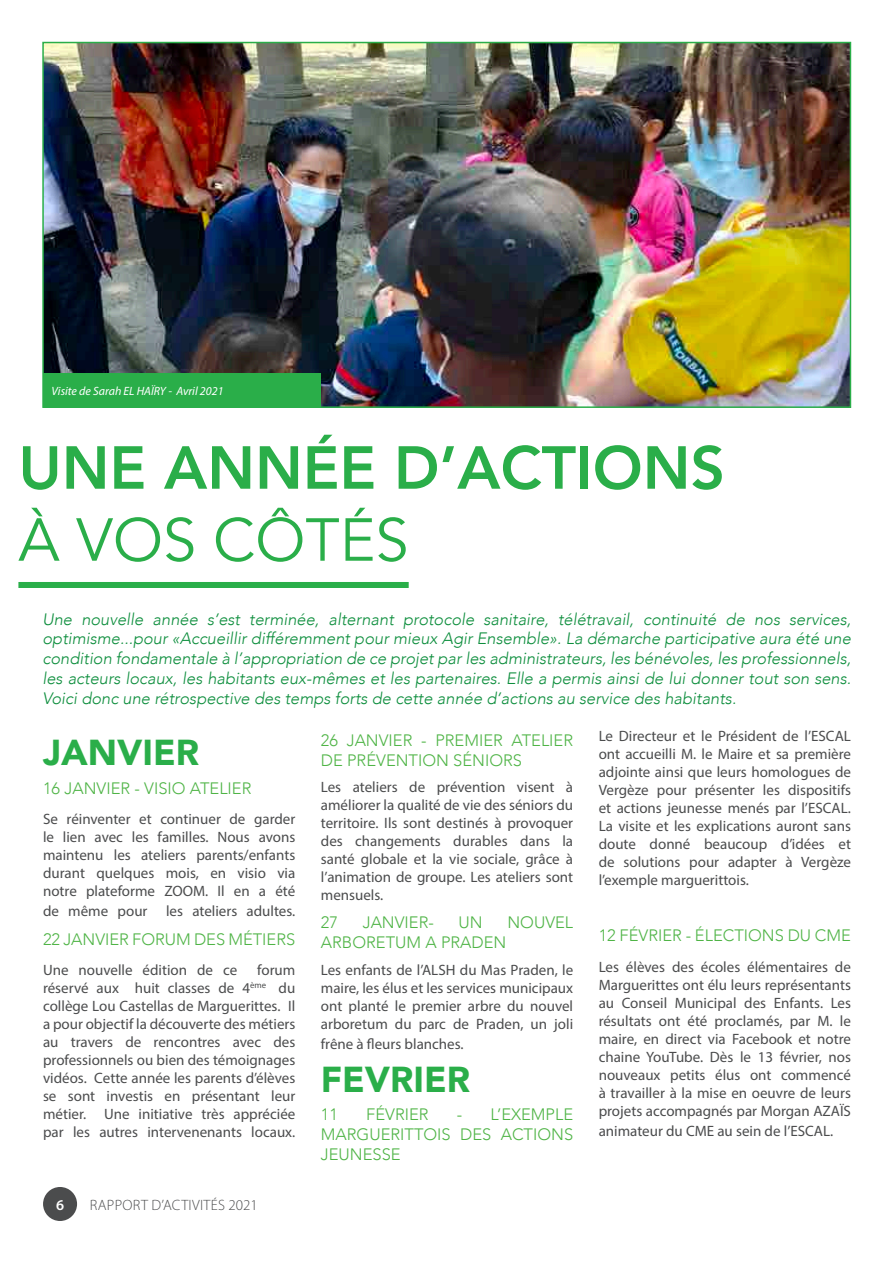
<style>
.page{position:relative;width:893px;height:1263px;background:#fff}
.page>*{position:absolute;margin:0;border:0;box-sizing:border-box;transform-origin:0 0}
.titre_1_2{font:800 60px/72px "Avenir";color:#2aae49}
.titre_3_3_collones{font:900 36px "Avenir";color:#2aae49}
.texte_1_colonne{font:italic 300 16.5px/19.8px "Avenir";color:#0d8e3d;text-align:justify}
.texte_3_collones{font:300 16.5px/19.8px "Avenir";color:#4fb446}
.titre_4_3_collones{font:15px/18px "Myriad Pro";color:#4b4c4d;text-align:justify}
.texte_3_collones-2{font:15px/18px "Myriad Pro";color:#4b4c4d;text-align:justify}
.t1{font:300 15px "Myriad Pro";letter-spacing:.02em;color:#4b4c4d}
.t2{font:600 15px "Myriad Pro";color:#fff}
.légende{font:italic 12px "Myriad Pro";color:#fff}
.s1{font-weight:400}
</style>
<div class="page">
<div style="left:43px;top:1187px;width:34px;height:34px;background:#4b4c4d;border-radius:50%"></div>
<div style="left:18px;top:582px;width:391px;height:6px;background:#2aae49"></div>
<img style="left:45px;top:45px;width:803px;height:360px">
<div style="left:42px;top:42px;width:809px;height:366px;border:2px solid #2aae49"></div>
<div style="left:43px;top:373px;width:278px;height:35px;background:#2aae49"></div>
<p class="légende" style="left:52px;top:384px;width:174px">Visite de Sarah EL HAÏRY - Avril 2021</p>
<p class="titre_1_2" style="left:18px;top:432px;width:708px">UNE ANNÉE D’ACTIONS<br><span class="s1">À VOS CÔTÉS</span></p>
<p class="texte_1_colonne" style="left:43px;top:609px;width:810px">Une nouvelle année s’est terminée, alternant protocole sanitaire, télétravail, continuité de nos services, optimisme...pour «Accueillir différemment pour mieux Agir Ensemble». La démarche participative aura été une condition fondamentale à l’appropriation de ce projet par les administrateurs, les bénévoles, les professionnels, les acteurs locaux, les habitants eux-mêmes et les partenaires. Elle a permis ainsi de lui donner tout son sens.<br>Voici donc une rétrospective des temps forts de cette année d’actions au service des habitants.</p>
<p class="titre_3_3_collones" style="left:43px;top:722px;width:158px">JANVIER</p>
<p class="texte_3_collones" style="left:43px;top:778px;width:210px">16 JANVIER - VISIO ATELIER</p>
<p class="titre_4_3_collones" style="left:43px;top:810px;width:254px">Se réinventer et continuer de garder le lien avec les familles. Nous avons maintenu les ateliers parents/enfants durant quelques mois, en visio via notre plateforme ZOOM. Il en a été</p>
<p class="titre_4_3_collones" style="left:43px;top:902px;width:254px">de même pour les ateliers adultes.</p>
<p class="texte_3_collones" style="left:43px;top:929px;width:254px">22 JANVIER FORUM DES MÉTIERS</p>
<p class="titre_4_3_collones" style="left:43px;top:961px;width:196px">Une nouvelle édition de ce</p>
<p class="titre_4_3_collones" style="left:43px;top:961px;width:254px;text-indent:214px">forum réservé aux huit classes de 4<sup>ème</sup> du collège Lou Castellas de Marguerittes. Il a pour objectif la découverte des métiers au travers de rencontres avec des professionnels ou bien des témoignages vidéos. Cette année les parents d’élèves se sont investis en présentant leur métier. Une initiative très appréciée par les autres intervenenants locaux.</p>
<p class="t2" style="left:56px;top:1195px;width:10px">6</p>
<p class="t1" style="left:90px;top:1195px;width:169px">RAPPORT D’ACTIVITÉS 2021</p>
<p class="texte_3_collones" style="left:321px;top:730px;width:254px">26 JANVIER - PREMIER ATELIER<br>DE PRÉVENTION SÉNIORS</p>
<p class="texte_3_collones-2" style="left:321px;top:778px;width:254px">Les ateliers de prévention visent à améliorer la qualité de vie des séniors du territoire. Ils sont destinés à provoquer des changements durables dans la santé globale et la vie sociale, grâce à l’animation de groupe. Les ateliers sont mensuels.</p>
<p class="texte_3_collones" style="left:321px;top:913px;width:19px">27</p>
<p class="texte_3_collones" style="left:363px;top:913px;width:73px">JANVIER-</p>
<p class="texte_3_collones" style="left:459px;top:913px;width:26px">UN</p>
<p class="texte_3_collones" style="left:507px;top:913px;width:67px">NOUVEL</p>
<p class="texte_3_collones" style="left:321px;top:933px;width:187px">ARBORETUM A PRADEN</p>
<p class="texte_3_collones-2" style="left:321px;top:960px;width:254px">Les enfants de l’ALSH du Mas Praden, le maire, les élus et les services municipaux ont planté le premier arbre du nouvel arboretum du parc de Praden, un joli</p>
<p class="texte_3_collones-2" style="left:321px;top:1034px;width:144px">frêne à fleurs blanches.</p>
<p class="titre_3_3_collones" style="left:321px;top:1048px;width:151px">FEVRIER</p>
<p class="texte_3_collones" style="left:321px;top:1104px;width:19px">11</p>
<p class="texte_3_collones" style="left:366px;top:1104px;width:64px">FÉVRIER</p>
<p class="texte_3_collones" style="left:321px;top:1104px;width:254px;text-align:justify;text-indent:136px">- L’EXEMPLE MARGUERITTOIS DES ACTIONS JEUNESSE</p>
<p class="texte_3_collones-2" style="left:599px;top:726px;width:254px">Le Directeur et le Président de l’ESCAL ont accueilli M. le Maire et sa première adjointe ainsi que leurs homologues de Vergèze pour présenter les dispositifs et actions jeunesse menés par l’ESCAL.<br>La visite et les explications auront sans doute donné beaucoup d’idées et de solutions pour adapter à Vergèze l’exemple marguerittois.</p>
<p class="texte_3_collones" style="left:599px;top:926px;width:254px">12 FÉVRIER - ÉLECTIONS DU CME</p>
<p class="titre_4_3_collones" style="left:599px;top:958px;width:254px">Les élèves des écoles élémentaires de Marguerittes ont élu leurs représentants au Conseil Municipal des Enfants. Les résultats ont été proclamés, par M. le maire, en direct via Facebook et notre chaine YouTube. Dès le 13 février, nos nouveaux petits élus ont commencé à travailler à la mise en oeuvre de leurs projets accompagnés par Morgan AZAÏS</p>
<p class="titre_4_3_collones" style="left:599px;top:1121px;width:236px">animateur du CME au sein de l’ESCAL.</p>
</div>
